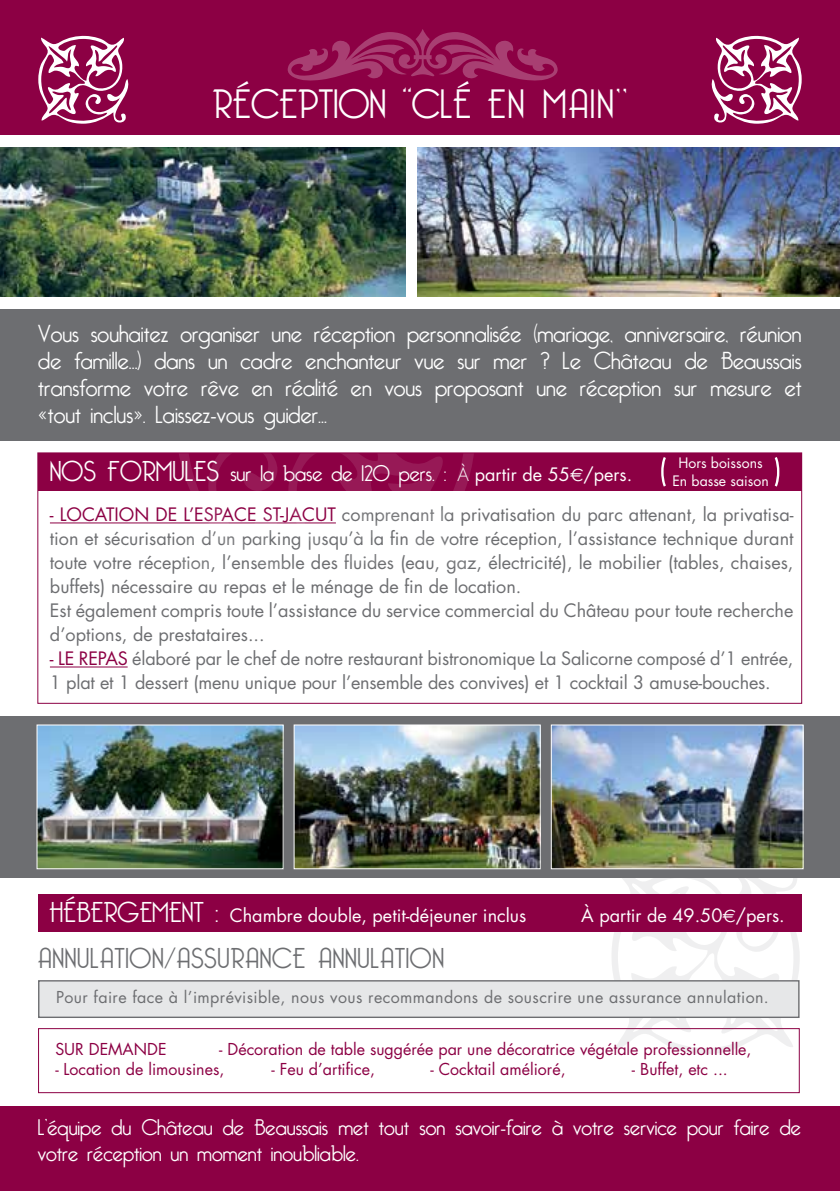
<style>
.page{position:relative;width:840px;height:1191px;background:#fff}
.page>*{position:absolute;margin:0;border:0;box-sizing:border-box;transform-origin:0 0}
.t1{font:300 40px "Bellerose";color:#fff}
.t2{font:300 28px "Bellerose";letter-spacing:.025em;color:#6d6e71}
.t3{font:300 24px/27px "Bellerose";color:#fff;text-align:justify}
.t4{font:300 22px/26.4px "Bellerose";color:#fff}
.t5{font:18px/24px "Futura";color:#6d6e71}
.t6{font:18px "Futura";color:#fff}
.t7{font:16px "Futura";color:#8c0044}
.t8{font:16px "Futura";letter-spacing:.025em;color:#6d6e71}
.t9{font:14px/18px "Futura";color:#fff;text-align:center}
.s1{font-family:"Futura"}
.s2{font-size:28px}
.s3{font-family:"Futura";font-size:18px}
.s4{font-family:"Futura";font-weight:400;font-size:18px}
.s5{font-family:"Euro Sans";font-weight:400;font-size:18px}
.s6{color:#8c0044}
.s7{font-family:"Bellerose";font-weight:300;font-size:28px}
.s8{font-family:"Euro Sans"}
</style>
<div class="page">
<div style="left:38px;top:453px;width:763px;height:38px;background:#8c0044"></div>
<hr style="left:50px;top:522px;width:286px;height:1px;background:#8c0044">
<hr style="left:50px;top:666px;width:78px;height:1px;background:#8c0044">
<svg style="left:176px;top:279px;width:298px;height:245px"></svg>
<img style="left:417px;top:147px;width:422px;height:150px">
<img style="left:0;top:147px;width:405px;height:150px">
<div style="left:0;top:1106px;width:839px;height:85px;background:#8c0044"></div>
<div style="left:0;top:309px;width:839px;height:132px;background:#6d6e71"></div>
<div style="left:0;top:0;width:839px;height:143px;background:#8c0044"></div>
<svg style="left:287px;top:29px;width:270px;height:52px"></svg>
<svg style="left:38px;top:36px;width:91px;height:88px"></svg>
<svg style="left:711px;top:36px;width:90px;height:88px"></svg>
<div style="left:0;top:297px;width:839px;height:12px;background:#fff"></div>
<div style="left:0;top:136px;width:839px;height:11px;background:#fff"></div>
<div style="left:38px;top:1028px;width:761px;height:65px;border:1px solid #8c0044"></div>
<svg style="left:38px;top:878px;width:761px;height:176px"></svg>
<div style="left:38px;top:894px;width:763px;height:37px;background:#8c0044"></div>
<div style="left:37px;top:452px;width:764px;height:252px;border:1px solid #8c0044"></div>
<div style="left:0;top:716px;width:839px;height:162px;background:#6d6e71"></div>
<img style="left:38px;top:726px;width:243px;height:141px">
<div style="left:36px;top:724px;width:247px;height:145px;border:1px solid #fff"></div>
<img style="left:295px;top:726px;width:243px;height:141px">
<div style="left:293px;top:724px;width:247px;height:145px;border:1px solid #fff"></div>
<img style="left:552px;top:726px;width:249px;height:141px">
<div style="left:550px;top:724px;width:253px;height:145px;border:1px solid #fff"></div>
<svg style="left:661px;top:457px;width:4px;height:29px"></svg>
<svg style="left:774px;top:457px;width:5px;height:29px"></svg>
<h1 class="t1" style="left:212px;top:81px;width:416px">RÉCEPTION ‘‘CLÉ EN MAIN’’</h1>
<p class="t3" style="left:38px;top:320px;width:764px">Vous souhaitez organiser une réception personnalisée (mariage, anniversaire, réunion de famille…) dans un cadre enchanteur vue sur mer ? Le Château de Beaussais transforme votre rêve en réalité en vous proposant une réception sur mesure et <span class="s1">«</span>tout inclus<span class="s1">»</span>. Laissez-vous guider…</p>
<p class="t9" style="left:672px;top:453px;width:98px">Hors boissons<br>En basse saison</p>
<p class="t4" style="left:50px;top:461px;width:583px"><span class="s2">NOS FORMULES</span> sur la base de 120 pers. : <span class="s3">À</span> <span class="s4">partir de 55</span><span class="s5">e</span><span class="s4">/pers.</span></p>
<p class="t5" style="left:50px;top:503px;width:744px"><span class="s6">- LOCATION DE L’ESPACE ST-JACUT</span> comprenant la privatisation du parc attenant, la privatisa&shy;tion et sécurisation d’un parking jusqu’à la fin de votre réception, l’assistance technique durant toute votre réception, l’ensemble des fluides (eau, gaz, électricité), le mobilier (tables, chaises, buffets) nécessaire au repas et le ménage de fin de location.<br>Est également compris toute l’assistance du service commercial du Château pour toute recherche d’options, de prestataires...</p>
<p class="t5" style="left:50px;top:646px;width:744px"><span class="s6">- LE REPAS</span> élaboré par le chef de notre restaurant bistronomique La Salicorne composé d’1 entrée,<br>1 plat et 1 dessert (menu unique pour l’ensemble des convives) et 1 cocktail 3 amuse-bouches.</p>
<p class="t6" style="left:49px;top:904px;width:478px"><span class="s7">HÉBERGEMENT :</span> Chambre double, petit-déjeuner inclus</p>
<p class="t6" style="left:581px;top:904px;width:205px">À partir de 49.50<span class="s8">€</span>/pers.</p>
<h2 class="t2" style="left:38px;top:941px;width:407px">ANNULATION/ASSURANCE ANNULATION</h2>
<p class="t8" style="left:56px;top:987px;width:714px">Pour faire face à l’imprévisible, nous vous recommandons de souscrire une assurance annulation.</p>
<p class="t7" style="left:55px;top:1038px;width:113px">SUR DEMANDE</p>
<p class="t7" style="left:219px;top:1038px;width:533px">- Décoration de table suggérée par une décoratrice végétale professionnelle,</p>
<p class="t7" style="left:55px;top:1058px;width:170px">- Location de limousines,</p>
<p class="t7" style="left:271px;top:1058px;width:105px">- Feu d’artifice,</p>
<p class="t7" style="left:430px;top:1058px;width:136px">- Cocktail amélioré,</p>
<p class="t7" style="left:631px;top:1058px;width:97px">- Buffet, etc ...</p>
<p class="t4" style="left:38px;top:1114px;width:764px">L’équipe du Château de Beaussais met tout son savoir-faire à votre service pour faire de votre réception un moment inoubliable.</p>
</div>
